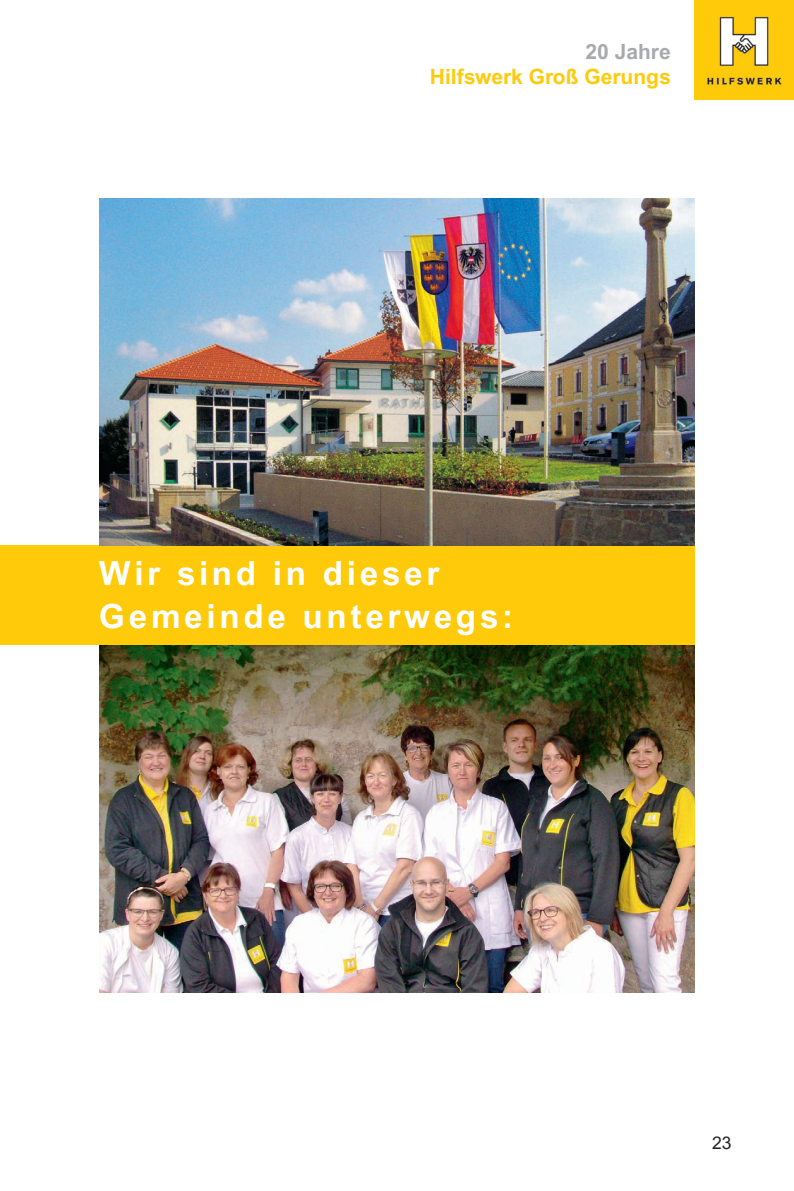
<style>
.page{position:relative;width:794px;height:1191px;background:#fff}
.page>*{position:absolute;margin:0;border:0;box-sizing:border-box;transform-origin:0 0}
.t1{font:700 33.25px/43.8px "Arial";letter-spacing:.11em;color:#fff}
.t2{font:700 21px "Arial";color:#feca0a}
.t3{font:700 21px "Arial";color:#a8a9ad}
.t4{font:17.5px "Arial";color:#231f20}
</style>
<div class="page">
<img style="left:694px;top:0;width:100px;height:99px">
<div style="left:0;top:546px;width:694px;height:99px;background:#feca0a"></div>
<img style="left:99px;top:198px;width:595px;height:348px">
<img style="left:99px;top:645px;width:595px;height:347px">
<p class="t3" style="left:585px;top:39px;width:87px">20 Jahre</p>
<p class="t2" style="left:430px;top:64px;width:242px">Hilfswerk Groß Gerungs</p>
<p class="t1" style="left:99px;top:551px;width:415px">Wir sind in dieser<br>Gemeinde unterwegs:</p>
<p class="t4" style="left:712px;top:1132px;width:21px">23</p>
</div>
